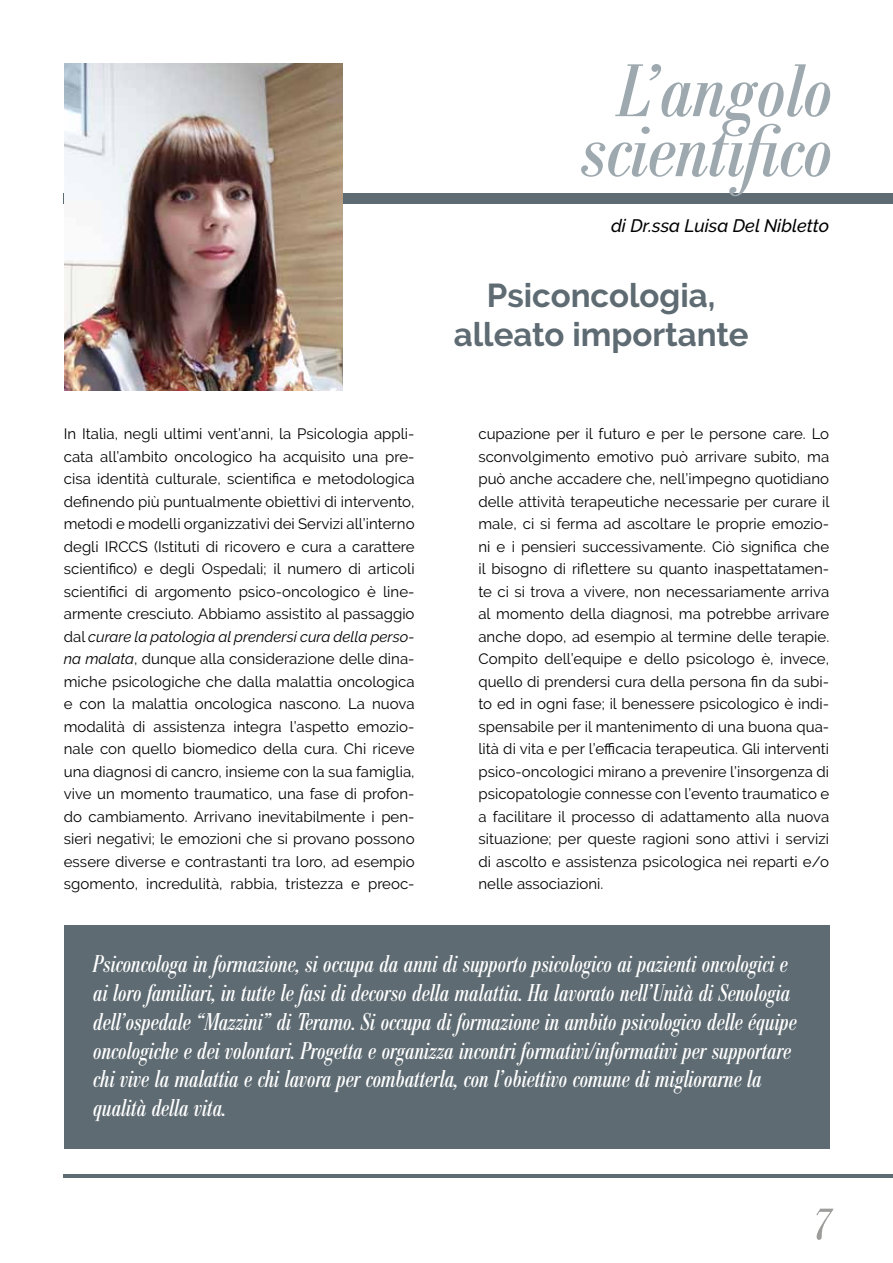
<style>
.page{position:relative;width:893px;height:1263px;background:#fff}
.page>*{position:absolute;margin:0;border:0;box-sizing:border-box;transform-origin:0 0}
.t1{font:italic condensed 73.35px/60px "Bodoni BE";color:#9da9af;text-align:center;scale:1.13 1}
.t2{font:700 33px/39.6px "Raleway";color:#5e6b72;text-align:center}
.t3{font:italic condensed 24px/28.8px "Bodoni BE";color:#fff}
.t4{font:italic 500 18px "Raleway";color:#000}
.t5{font:15px/22.5px "Raleway";letter-spacing:.005em;color:#000;text-align:justify}
.s1{font-style:italic}
</style>
<div class="page">
<hr style="left:0;top:0;width:1px;height:425px;background:#bccdeb">
<div style="left:64px;top:194px;width:829px;height:10px;background:#5e6b72"></div>
<hr style="left:64px;top:1175px;width:829px;height:3px;background:#5e6b72">
<svg style="left:816px;top:1209px;width:17px;height:31px"></svg>
<div style="left:64px;top:926px;width:765px;height:223px;background:#5e6b72"></div>
<img style="left:64px;top:64px;width:278px;height:326px">
<h1 class="t1" style="left:577px;top:63px;width:225px">L’angolo scientifico</h1>
<p class="t4" style="left:611px;top:215px;width:220px">di Dr.ssa Luisa Del Nibletto</p>
<h2 class="t2" style="left:454px;top:275px;width:296px">Psiconcologia, alleato importante</h2>
<p class="t5" style="left:64px;top:423px;width:352px">In Italia, negli ultimi vent’anni, la Psicologia appli&shy;cata all’ambito oncologico ha acquisito una pre&shy;cisa identità culturale, scientifica e metodologica definendo più puntualmente obiettivi di intervento, metodi e modelli organizzativi dei Servizi all’interno degli IRCCS (Istituti di ricovero e cura a carattere scientifico) e degli Ospedali; il numero di articoli scientifici di argomento psico-oncologico è line&shy;armente cresciuto. Abbiamo assistito al passaggio dal <span class="s1">curare la patologia al prendersi cura della perso&shy;na malata</span>, dunque alla considerazione delle dina&shy;miche psicologiche che dalla malattia oncologica e con la malattia oncologica nascono. La nuova modalità di assistenza integra l’aspetto emozio&shy;nale con quello biomedico della cura. Chi riceve una diagnosi di cancro, insieme con la sua famiglia, vive un momento traumatico, una fase di profon&shy;do cambiamento. Arrivano inevitabilmente i pen&shy;sieri negativi; le emozioni che si provano possono essere diverse e contrastanti tra loro, ad esempio sgomento, incredulità, rabbia, tristezza e preoc-</p>
<p class="t5" style="left:478px;top:423px;width:353px">cupazione per il futuro e per le persone care. Lo sconvolgimento emotivo può arrivare subito, ma può anche accadere che, nell’impegno quotidiano delle attività terapeutiche necessarie per curare il male, ci si ferma ad ascoltare le proprie emozio&shy;ni e i pensieri successivamente. Ciò significa che il bisogno di riflettere su quanto inaspettatamen&shy;te ci si trova a vivere, non necessariamente arriva al momento della diagnosi, ma potrebbe arrivare anche dopo, ad esempio al termine delle terapie.<br>Compito dell’equipe e dello psicologo è, invece, quello di prendersi cura della persona fin da subi&shy;to ed in ogni fase; il benessere psicologico è indi&shy;spensabile per il mantenimento di una buona qua&shy;lità di vita e per l’efficacia terapeutica. Gli interventi psico-oncologici mirano a prevenire l’insorgenza di psicopatologie connesse con l’evento traumatico e a facilitare il processo di adattamento alla nuova situazione; per queste ragioni sono attivi i servizi di ascolto e assistenza psicologica nei reparti e/o nelle associazioni.</p>
<p class="t3" style="left:92px;top:950px;width:705px">Psiconcologa in formazione, si occupa da anni di supporto psicologico ai pazienti oncologici e ai loro familiari, in tutte le fasi di decorso della malattia. Ha lavorato nell’Unità di Senologia dell’ospedale “Mazzini” di Teramo. Si occupa di formazione in ambito psicologico delle équipe oncologiche e dei volontari. Progetta e organizza incontri formativi/informativi per supportare chi vive la malattia e chi lavora per combatterla, con l’obiettivo comune di migliorarne la qualità della vita.</p>
</div>
